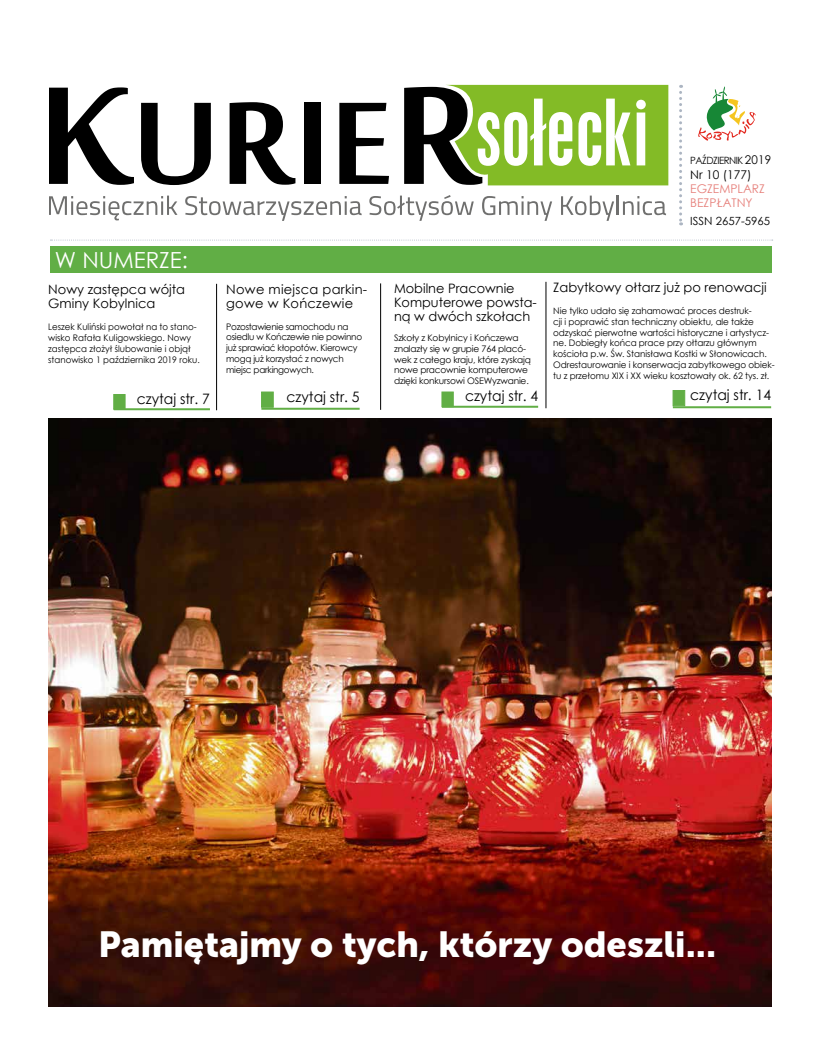
<style>
.page{position:relative;width:820px;height:1049px;background:#fff}
.page>*{position:absolute;margin:0;border:0;box-sizing:border-box;transform-origin:0 0}
.t1{font:36px "Museo Sans Cyrl 900";color:#fff}
.t2{font:22.2px "Century Gothic";color:#fff}
.t3{font:14.4px "Century Gothic";color:#000}
.t4{font:13px/14px "Century Gothic";color:#000}
.t5{font:13px/14px "Century Gothic";letter-spacing:.02em;color:#000}
.t6{font:12px/14.4px "Century Gothic";color:#e67f7a}
.t7{font:12px "Century Gothic";color:#000}
.t8{font:11.3px "Century Gothic";color:#000}
.t9{font:10px "Century Gothic";letter-spacing:-.05em;color:#000}
.t10{font:9px/10.8px "Century Gothic";letter-spacing:-.01em;color:#000}
.t11{font:9px/10.8px "Century Gothic";letter-spacing:-.01em;color:#000;scale:.96 1}
.t12{font:9px/10.8px "Century Gothic";letter-spacing:-.03em;color:#000}
.s1{font-size:12px}
</style>
<div class="page">
<svg style="left:50px;top:87px;width:84px;height:98px"></svg>
<svg style="left:141px;top:103px;width:70px;height:82px"></svg>
<svg style="left:229px;top:102px;width:66px;height:83px"></svg>
<div style="left:304px;top:103px;width:16px;height:81px;background:#000"></div>
<svg style="left:339px;top:103px;width:50px;height:81px"></svg>
<svg style="left:404px;top:85px;width:264px;height:100px"></svg>
<svg style="left:50px;top:196px;width:127px;height:24px"></svg>
<svg style="left:185px;top:196px;width:176px;height:25px"></svg>
<svg style="left:369px;top:195px;width:104px;height:26px"></svg>
<svg style="left:482px;top:196px;width:70px;height:25px"></svg>
<svg style="left:561px;top:196px;width:104px;height:25px"></svg>
<svg style="left:679px;top:85px;width:2px;height:140px"></svg>
<div style="left:261px;top:391px;width:12px;height:17px;background:#61ae45;border:1px solid #61ae45"></div>
<hr style="left:261px;top:408px;width:98px;height:2px;background:#61ae45">
<div style="left:50px;top:246px;width:720px;height:27px;background:#61ae45"></div>
<svg style="left:50px;top:240px;width:722px;height:1px"></svg>
<svg style="left:698px;top:86px;width:57px;height:55px"></svg>
<div style="left:441px;top:391px;width:12px;height:16px;background:#61ae45;border:1px solid #61ae45"></div>
<hr style="left:442px;top:406px;width:96px;height:2px;background:#61ae45">
<div style="left:113px;top:394px;width:12px;height:16px;background:#61ae45;border:1px solid #61ae45"></div>
<hr style="left:114px;top:408px;width:96px;height:2px;background:#61ae45">
<img style="left:48px;top:418px;width:722px;height:588px">
<div style="left:672px;top:390px;width:13px;height:16px;background:#61ae45;border:1px solid #61ae45"></div>
<hr style="left:672px;top:406px;width:98px;height:2px;background:#61ae45">
<hr style="left:216px;top:284px;width:1px;height:126px;background:#000">
<hr style="left:380px;top:283px;width:1px;height:127px;background:#000">
<hr style="left:545px;top:282px;width:1px;height:126px;background:#000">
<h2 class="t2" style="left:55px;top:244px;width:134px">W NUMERZE:</h2>
<h3 class="t4" style="left:48px;top:282px;width:138px">Nowy zastępca wójta<br>Gminy Kobylnica</h3>
<p class="t11" style="left:48px;top:321px;width:159px">Leszek Kuliński powołał na to stano&shy;wisko Rafała Kuligowskiego. Nowy zastępca złożył ślubowanie i objął stanowisko 1 października 2019 roku.</p>
<h3 class="t3" style="left:137px;top:388px;width:75px">czytaj str. 7</h3>
<h3 class="t5" style="left:226px;top:282px;width:142px">Nowe miejsca parkin&shy;gowe w Kończewie</h3>
<p class="t12" style="left:226px;top:321px;width:137px">Pozostawienie samochodu na osiedlu w Kończewie nie powinno już sprawiać kłopotów. Kierowcy mogą już korzystać z nowych miejsc parkingowych.</p>
<h3 class="t3" style="left:286px;top:386px;width:75px">czytaj str. 5</h3>
<p class="t9" style="left:690px;top:154px;width:82px">PAŹDZIERNIK <span class="s1">2019</span></p>
<h3 class="t7" style="left:690px;top:166px;width:63px">Nr 10 (177)</h3>
<h3 class="t6" style="left:690px;top:181px;width:76px">EGZEMPLARZ<br>BEZPŁATNY</h3>
<p class="t8" style="left:690px;top:213px;width:81px">ISSN 2657-5965</p>
<h3 class="t4" style="left:394px;top:281px;width:144px">Mobilne Pracownie<br>Komputerowe powsta&shy;ną w dwóch szkołach</h3>
<p class="t10" style="left:394px;top:332px;width:138px">Szkoły z Kobylnicy i Kończewa znalazły się w grupie 764 placó&shy;wek z całego kraju, które zyskają nowe pracownie komputerowe dzięki konkursowi OSEWyzwanie.</p>
<h3 class="t3" style="left:465px;top:386px;width:75px">czytaj str. 4</h3>
<h3 class="t4" style="left:553px;top:280px;width:215px">Zabytkowy ołtarz już po renowacji</h3>
<p class="t10" style="left:553px;top:305px;width:223px">Nie tylko udało się zahamować proces destruk-<br>cji i poprawić stan techniczny obiektu, ale także odzyskać pierwotne wartości historyczne i artystycz&shy;ne. Dobiegły końca prace przy ołtarzu głównym kościoła p.w. Św. Stanisława Kostki w Słonowicach.<br>Odrestaurowanie i konserwacja zabytkowego obiek&shy;tu z przełomu XIX i XX wieku kosztowały ok. 62 tys. zł.</p>
<h3 class="t3" style="left:690px;top:385px;width:82px">czytaj str. 14</h3>
<h1 class="t1" style="left:99px;top:924px;width:618px">Pamiętajmy o tych, którzy odeszli...</h1>
</div>
